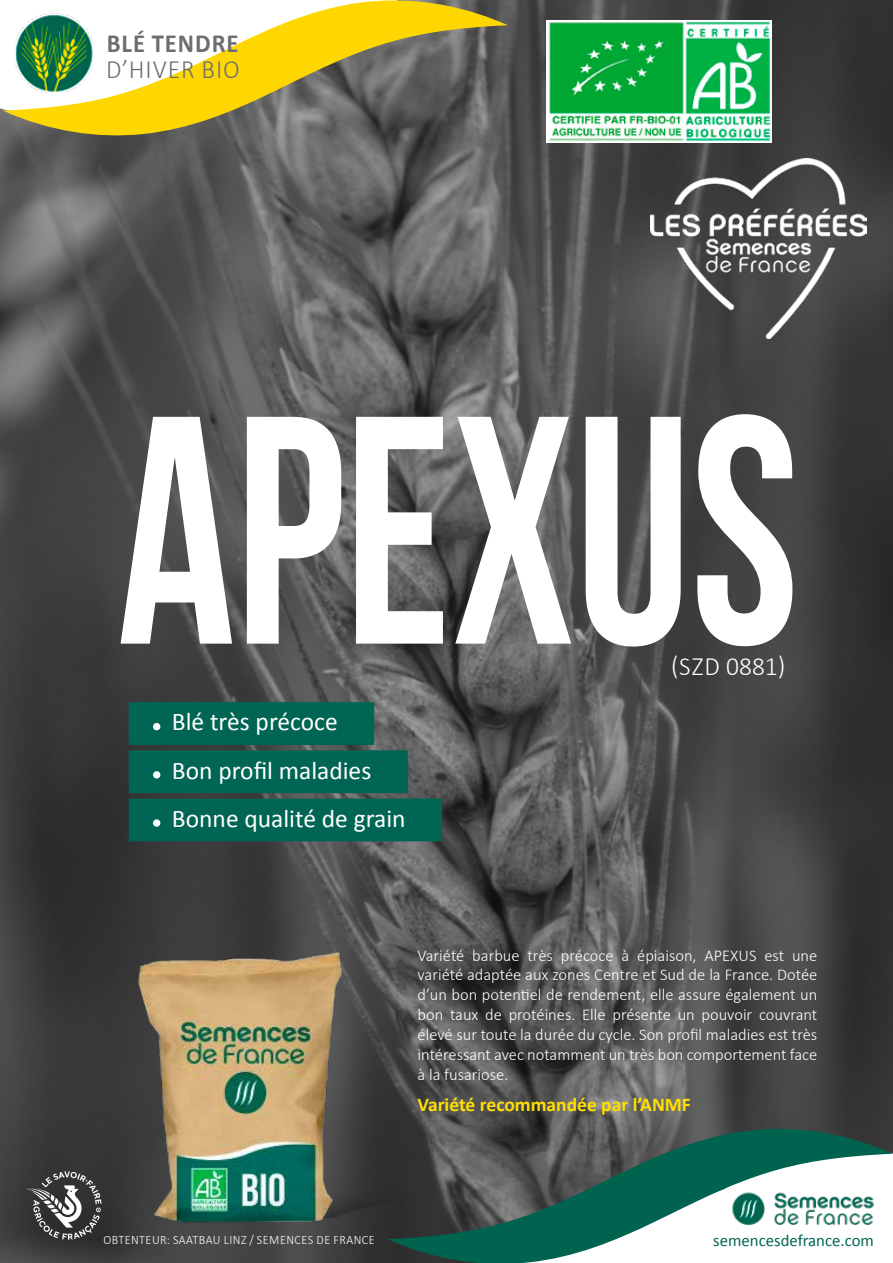
<style>
.page{position:relative;width:893px;height:1263px;background:#fff}
.page>*{position:absolute;margin:0;border:0;box-sizing:border-box;transform-origin:0 0}
.t1{font:324px "Bebas Neue";color:#fff;scale:.89 1}
.t2{font:300 26.4px "Calibri";letter-spacing:.04em;color:#6d6e71;scale:.96 1}
.t3{font:300 26.4px "Calibri";color:#fff;scale:.96 1}
.t4{font:700 26.25px "Calibri";letter-spacing:.04em;color:#6d6e71;scale:.94 1}
.t5{font:25.5px/48.2px "Calibri";color:#fff}
.t6{font:700 19.5px "Calibri";color:#ffdf00}
.t7{font:16.8px "Calibri";color:#006653}
.t8{font:300 16.5px/19.8px "Calibri";color:#fff;text-align:justify}
.t9{font:300 12.9px "Calibri";letter-spacing:.04em;color:#fff;scale:.94 1}
</style>
<div class="page">
<img style="left:0;top:0;width:893px;height:1263px">
<svg style="left:453px;top:1129px;width:439px;height:134px"></svg>
<svg style="left:720px;top:1188px;width:7px;height:2px"></svg>
<img style="left:31px;top:874px;width:422px;height:389px">
<svg style="left:26px;top:1171px;width:76px;height:69px;background:#5c5c5c"></svg>
<img style="left:651px;top:158px;width:215px;height:180px">
<svg style="left:3px;top:0;width:505px;height:139px"></svg>
<img style="left:546px;top:21px;width:226px;height:122px">
<div style="left:129px;top:702px;width:245px;height:43px;background:#006653"></div>
<div style="left:129px;top:750px;width:279px;height:43px;background:#006653"></div>
<div style="left:129px;top:798px;width:313px;height:43px;background:#006653"></div>
<div style="left:153px;top:723px;width:7px;height:7px;background:#fff;border-radius:50%"></div>
<div style="left:153px;top:771px;width:7px;height:7px;background:#fff;border-radius:50%"></div>
<div style="left:153px;top:819px;width:7px;height:8px;background:#fff;border-radius:50%"></div>
<h3 class="t4" style="left:107px;top:26px;width:142px">BLÉ TENDRE</h3>
<h2 class="t2" style="left:106px;top:53px;width:141px">D’HIVER BIO</h2>
<h1 class="t1" style="left:117px;top:354px;width:767px">APEXUS</h1>
<h2 class="t3" style="left:671px;top:650px;width:121px">(SZD 0881)</h2>
<h3 class="t5" style="left:172px;top:698px;width:235px">Blé très précoce<br>Bon profil maladies<br>Bonne qualité de grain</h3>
<p class="t8" style="left:418px;top:945px;width:401px">Variété barbue très précoce à épiaison, APEXUS est une variété adaptée aux zones Centre et Sud de la France. Dotée d’un bon potentiel de rendement, elle assure également un bon taux de protéines. Elle présente un pouvoir couvrant élevé sur toute la durée du cycle. Son profil maladies est très intéressant avec notamment un très bon comportement face à la fusariose.</p>
<p class="t6" style="left:418px;top:1092px;width:275px">Variété recommandée par l’ANMF</p>
<p class="t9" style="left:103px;top:1231px;width:290px">OBTENTEUR: SAATBAU LINZ / SEMENCES DE FRANCE</p>
<p class="t7" style="left:713px;top:1229px;width:162px">semencesdefrance.com</p>
</div>
